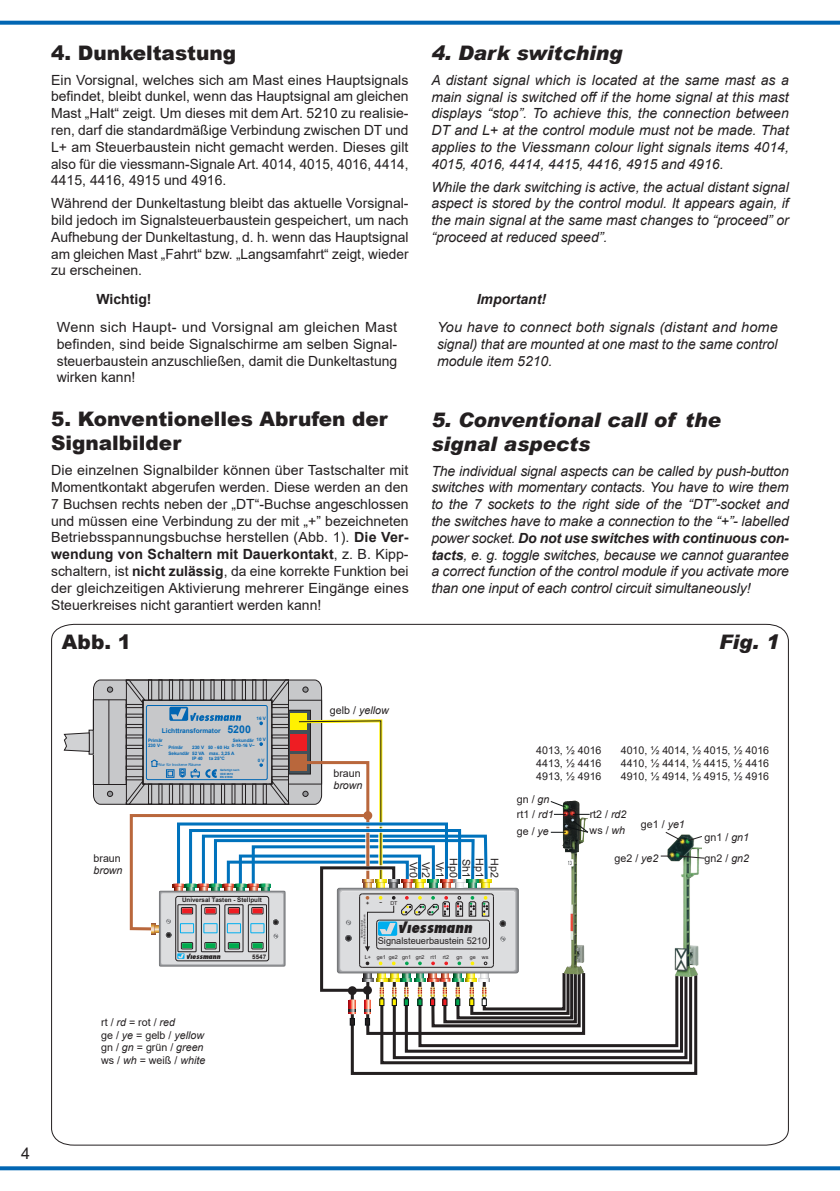
<style>
.page{position:relative;width:840px;height:1191px;background:#fff}
.page>*{position:absolute;margin:0;border:0;box-sizing:border-box;transform-origin:0 0}
.t1{font:900 20px/24px "Arial";color:#231f20}
.t2{font:italic 900 20px/24px "Arial";color:#231f20}
.t3{font:16px "Arial";color:#231f20}
.t4{font:15.2px "Viessmann Normal";color:#231f20}
.t5{font:14px/16.8px "Arial";color:#231f20;text-align:justify}
.t6{font:italic 14px/16.8px "Arial";color:#231f20;text-align:justify}
.t7{font:italic 700 14px "Arial";color:#231f20}
.t8{font:700 14px "Arial";color:#231f20}
.t9{font:10.6px/12.8px "Arial";color:#231f20;text-align:justify}
.t10{font:italic 10.6px "Arial";color:#231f20}
.t11{font:9.2px "Arial";color:#231f20}
.t12{font:7px "Viessmann Normal";color:#231f20}
.t13{font:700 6.6px "Arial";color:#0166b3}
.t14{font:700 6.2px "Arial";color:#231f20}
.t15{font:5.4px "Arial";color:#231f20}
.t16{font:700 5.4px "Arial";color:#231f20}
.t17{font:700 4.6px/4.6px "Arial";color:#0166b3}
.t18{font:4px "Arial";color:#0166b3}
.t19{font:2.8px/2.8px "Arial";color:#231f20;text-align:center}
.t20{font:700 2.8px/3.2px "Arial";color:#0166b3}
.s1{font-weight:700}
.s2{font-size:10.6px}
.s3{font-style:italic}
.s4{font-style:normal}
</style>
<div class="page">
<hr style="left:0;top:21px;width:839px;height:3px;background:#0166b3">
<svg style="left:0;top:1166px;width:839px;height:4px;fill:#0166b3"></svg>
<svg style="left:51px;top:623px;width:738px;height:523px"></svg>
<h1 class="t1" style="left:51px;top:40px;width:186px">4. Dunkeltastung</h1>
<p class="t5" style="left:51px;top:71px;width:359px">Ein Vorsignal, welches sich am Mast eines Hauptsignals befindet, bleibt dunkel, wenn das Hauptsignal am gleichen Mast „Halt“ zeigt. Um dieses mit dem Art. 5210 zu realisie&shy;ren, darf die standardmäßige Verbindung zwischen DT und L+ am Steuerbaustein nicht gemacht werden. Dieses gilt also für die viessmann-Signale Art. 4014, 4015, 4016, 4414, 4415, 4416, 4915 und 4916.</p>
<p class="t5" style="left:51px;top:195px;width:359px">Während der Dunkeltastung bleibt das aktuelle Vorsignal&shy;bild jedoch im Signalsteuerbaustein gespeichert, um nach Aufhebung der Dunkeltastung, d. h. wenn das Hauptsignal am gleichen Mast „Fahrt“ bzw. „Langsamfahrt“ zeigt, wieder zu erscheinen.</p>
<p class="t8" style="left:96px;top:289px;width:57px">Wichtig!</p>
<p class="t5" style="left:57px;top:318px;width:342px">Wenn sich Haupt- und Vorsignal am gleichen Mast befinden, sind beide Signalschirme am selben Signal&shy;steuerbaustein anzuschließen, damit die Dunkeltastung wirken kann!</p>
<h1 class="t1" style="left:51px;top:407px;width:338px">5. Konventionelles Abrufen der<br>Signalbilder</h1>
<p class="t5" style="left:51px;top:462px;width:359px">Die einzelnen Signalbilder können über Tastschalter mit Momentkontakt abgerufen werden. Diese werden an den 7 Buchsen rechts neben der „DT“-Buchse angeschlossen und müssen eine Verbindung zu der mit „+” bezeichneten Betriebsspannungsbuchse herstellen (Abb. 1). <span class="s1">Die Ver&shy;wendung von Schaltern mit Dauerkontakt</span>, z. B. Kipp&shy;schaltern, ist <span class="s1">nicht zulässig</span>, da eine korrekte Funktion bei der gleichzeitigen Aktivierung mehrerer Eingänge eines Steuerkreises nicht garantiert werden kann!</p>
<h1 class="t2" style="left:431px;top:40px;width:192px">4. Dark switching</h1>
<p class="t6" style="left:431px;top:72px;width:359px">A distant signal which is located at the same mast as a main signal is switched off if the home signal at this mast displays “stop”. To achieve this, the connection between DT and L+ at the control module must not be made. That applies to the Viessmann colour light signals items 4014, 4015, 4016, 4414, 4415, 4416, 4915 and 4916.</p>
<p class="t6" style="left:431px;top:178px;width:359px">While the dark switching is active, the actual distant signal aspect is stored by the control modul. It appears again, if the main signal at the same mast changes to “proceed” or “proceed at reduced speed”.</p>
<p class="t7" style="left:476px;top:290px;width:71px">Important!</p>
<p class="t6" style="left:437px;top:319px;width:342px">You have to connect both signals (distant and home signal) that are mounted at one mast to the same control module item 5210.</p>
<h1 class="t2" style="left:431px;top:407px;width:291px">5. Conventional call of the signal aspects</h1>
<p class="t6" style="left:431px;top:462px;width:359px">The individual signal aspects can be called by push-button switches with momentary contacts. You have to wire them to the 7 sockets to the right side of the “DT”-socket and the switches have to make a connection to the “+”- labelled power socket. <span class="s1">Do not use switches with continuous con&shy;tacts</span>, e. g. toggle switches, because we cannot guarantee a correct function of the control module if you activate more than one input of each control circuit simultaneously!</p>
<h1 class="t1" style="left:62px;top:628px;width:71px">Abb. 1</h1>
<h1 class="t2" style="left:718px;top:629px;width:61px">Fig. 1</h1>
<p class="t17" style="left:256px;top:716px;width:11px">16 V</p>
<p class="t13" style="left:162px;top:726px;width:90px">Lichttransformator <span class="s2">5200</span></p>
<p class="t18" style="left:159px;top:762px;width:44px">Nur für trockene Räume</p>
<p class="t17" style="left:256px;top:737px;width:11px">10 V</p>
<p class="t17" style="left:257px;top:758px;width:8px">0 V</p>
<p class="t17" style="left:148px;top:738px;width:16px">Primär<br>230 V~</p>
<p class="t17" style="left:232px;top:738px;width:24px">Sekundär<br>0-10-16 V~</p>
<p class="t17" style="left:168px;top:745px;width:16px">Primär</p>
<p class="t17" style="left:192px;top:745px;width:39px">230 V 50 - 60 Hz</p>
<p class="t17" style="left:168px;top:751px;width:68px">Sekundär 52 VA max. 3,25 A</p>
<p class="t17" style="left:192px;top:756px;width:12px">IP 40</p>
<p class="t17" style="left:209px;top:756px;width:17px">ta 25°C</p>
<p class="t9" style="left:93px;top:851px;width:29px">braun</p>
<p class="t10" style="left:93px;top:863px;width:31px">brown</p>
<p class="t20" style="left:220px;top:769px;width:21px">Gefertigt nach<br>VDE 0570<br>EN 61558</p>
<p class="t14" style="left:182px;top:895px;width:81px">Universal Tasten - Stellpult</p>
<p class="t12" style="left:186px;top:951px;width:36px">Viessmann</p>
<p class="t14" style="left:252px;top:952px;width:15px">5547</p>
<p class="t9" style="left:101px;top:1015px;width:106px;text-align:left">rt / <span class="s3">rd</span> = rot / <span class="s3">red<br></span>ge / <span class="s3">ye</span> = gelb / <span class="s3">yellow </span>gn / <span class="s3">gn</span> = grün / <span class="s3">green </span>ws / <span class="s3">wh</span> = weiß / <span class="s3">white</span></p>
<p class="t10" style="left:330px;top:703px;width:60px"><span class="s4">gelb /</span> yellow</p>
<p class="t9" style="left:333px;top:766px;width:29px">braun</p>
<p class="t10" style="left:333px;top:779px;width:31px">brown</p>
<p class="t16" style="left:366px;top:899px;width:5px">+</p>
<p class="t15" style="left:379px;top:899px;width:20px"><span class="s1">-</span> DT</p>
<p class="t9" style="left:419px;top:861px;width:18px;rotate:90deg">Vr0</p>
<p class="t9" style="left:432px;top:861px;width:18px;rotate:90deg">Vr2</p>
<p class="t9" style="left:446px;top:861px;width:18px;rotate:90deg">Vr1</p>
<p class="t9" style="left:459px;top:858px;width:21px;rotate:90deg">Hp0</p>
<p class="t9" style="left:472px;top:858px;width:20px;rotate:90deg">Sh1</p>
<p class="t9" style="left:485px;top:858px;width:21px;rotate:90deg">Hp1</p>
<p class="t9" style="left:500px;top:858px;width:21px;rotate:90deg">Hp2</p>
<p class="t19" style="left:360px;top:944px;width:32px;rotate:-90deg">Verbindung bei<br>Dunkeltastung entfernen</p>
<p class="t4" style="left:397px;top:917px;width:76px">Viessmann</p>
<p class="t11" style="left:377px;top:935px;width:111px">Signalsteuerbaustein 5210</p>
<p class="t15" style="left:364px;top:953px;width:86px">L+ ge1 ge2 gn1 gn2 rt1 rt2</p>
<p class="t15" style="left:456px;top:953px;width:7px">gn</p>
<p class="t15" style="left:469px;top:953px;width:20px">ge ws</p>
<p class="t9" style="left:536px;top:744px;width:67px">4013, ½ 4016<br>4413, ½ 4416<br>4913, ½ 4916</p>
<p class="t9" style="left:620px;top:744px;width:150px">4010, ½ 4014, ½ 4015, ½ 4016<br>4410, ½ 4414, ½ 4415, ½ 4416<br>4910, ½ 4914, ½ 4915, ½ 4916</p>
<p class="t9" style="left:516px;top:792px;width:38px;line-height:14.8px">gn / <span class="s3">gn </span>rt1 / <span class="s3">rd1</span></p>
<p class="t9" style="left:589px;top:807px;width:38px">rt2 / <span class="s3">rd2</span></p>
<p class="t9" style="left:640px;top:818px;width:45px">ge1 / <span class="s3">ye1</span></p>
<p class="t9" style="left:516px;top:825px;width:34px">ge / <span class="s3">ye</span></p>
<p class="t9" style="left:589px;top:824px;width:37px">ws / <span class="s3">wh</span></p>
<p class="t9" style="left:614px;top:852px;width:45px">ge2 / <span class="s3">ye2</span></p>
<p class="t9" style="left:704px;top:830px;width:46px">gn1 / <span class="s3">gn1</span></p>
<p class="t9" style="left:704px;top:852px;width:46px">gn2 / <span class="s3">gn2</span></p>
<p class="t3" style="left:21px;top:1142px;width:10px">4</p>
</div>
